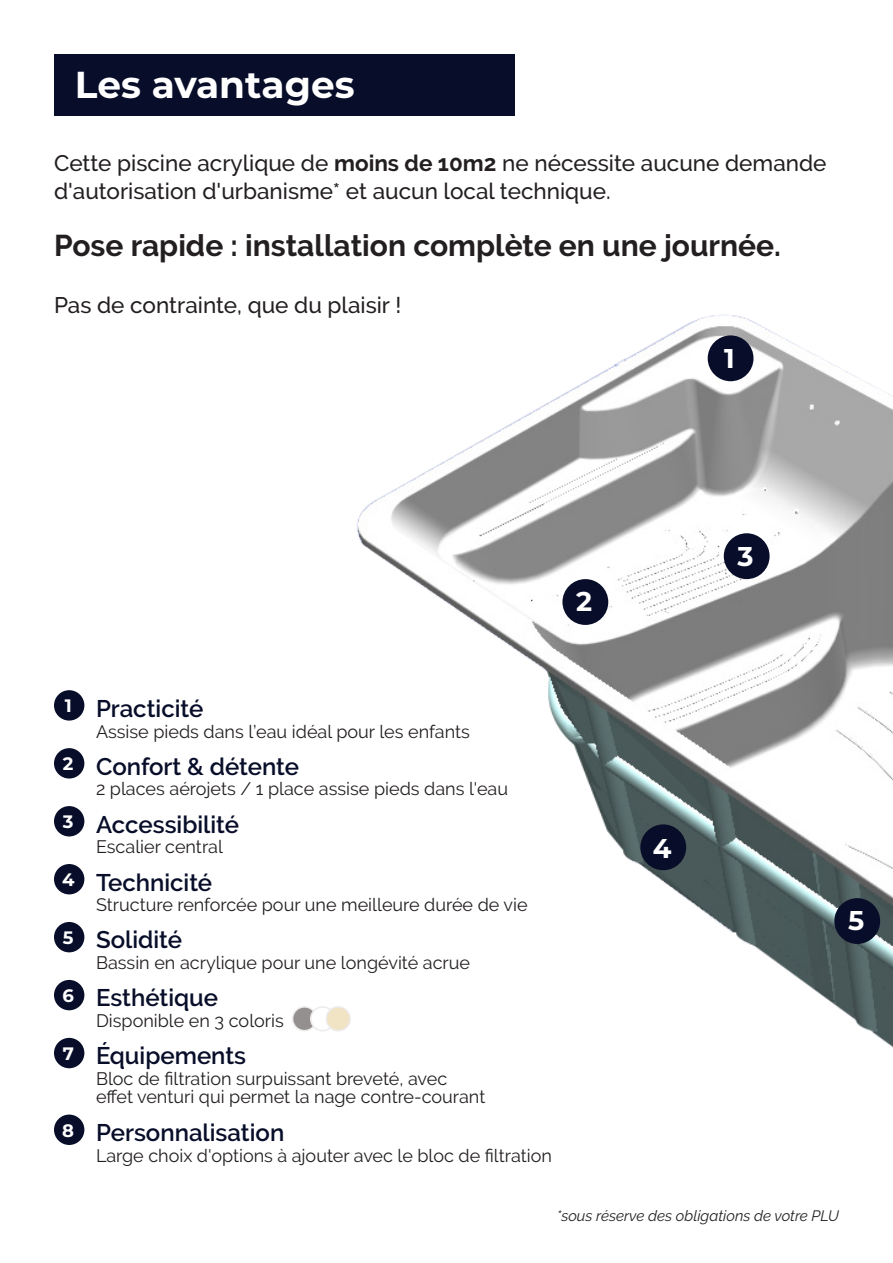
<style>
.page{position:relative;width:893px;height:1263px;background:#fff}
.page>*{position:absolute;margin:0;border:0;box-sizing:border-box;transform-origin:0 0}
.t1{font:700 37.5px "Montserrat";color:#fff}
.t2{font:700 30px "Raleway";color:#231f20}
.t3{font:700 27.15px "Montserrat";color:#fff}
.t4{font:600 24px "Raleway";color:#080e29}
.t5{font:500 22.5px/28.5px "Raleway";color:#231f20}
.t6{font:18px "Raleway";color:#231f20}
.t7{font:700 18px "Montserrat";color:#fff}
.t8{font:italic 15px "Raleway";color:#231f20}
.s1{font-weight:700}
</style>
<div class="page">
<div style="left:293px;top:1007px;width:23px;height:24px;background:#949090;border-radius:50%"></div>
<div style="left:292px;top:1006px;width:25px;height:25px;border:2px solid #edebeb;border-radius:50%"></div>
<div style="left:311px;top:1007px;width:23px;height:24px;background:#fff;border-radius:50%"></div>
<div style="left:310px;top:1006px;width:25px;height:25px;border:2px solid #edebeb;border-radius:50%"></div>
<div style="left:326px;top:1007px;width:24px;height:24px;background:#f0e4c5;border-radius:50%"></div>
<div style="left:326px;top:1006px;width:25px;height:25px;border:2px solid #edebeb;border-radius:50%"></div>
<div style="left:54px;top:690px;width:30px;height:30px;background:#080e29;border-radius:50%"></div>
<div style="left:54px;top:748px;width:30px;height:30px;background:#080e29;border-radius:50%"></div>
<div style="left:54px;top:806px;width:30px;height:30px;background:#080e29;border-radius:50%"></div>
<div style="left:54px;top:864px;width:30px;height:30px;background:#080e29;border-radius:50%"></div>
<div style="left:54px;top:922px;width:30px;height:30px;background:#080e29;border-radius:50%"></div>
<div style="left:54px;top:980px;width:30px;height:30px;background:#080e29;border-radius:50%"></div>
<div style="left:54px;top:1038px;width:30px;height:30px;background:#080e29;border-radius:50%"></div>
<img style="left:357px;top:314px;width:536px;height:734px">
<div style="left:708px;top:335px;width:45px;height:46px;background:#080e29;border-radius:50%"></div>
<div style="left:562px;top:579px;width:46px;height:46px;background:#080e29;border-radius:50%"></div>
<div style="left:724px;top:533px;width:46px;height:46px;background:#080e29;border-radius:50%"></div>
<div style="left:640px;top:824px;width:46px;height:46px;background:#080e29;border-radius:50%"></div>
<div style="left:834px;top:898px;width:46px;height:46px;background:#080e29;border-radius:50%"></div>
<div style="left:54px;top:1114px;width:30px;height:31px;background:#080e29;border-radius:50%"></div>
<div style="left:54px;top:54px;width:460px;height:61px;background:#080e29"></div>
<p class="t1" style="left:75px;top:58px;width:281px">Les avantages</p>
<p class="t5" style="left:54px;top:149px;width:774px">Cette piscine acrylique de <span class="s1">moins de 10m2</span> ne nécessite aucune demande d'autorisation d'urbanisme* et aucun local technique.</p>
<p class="t2" style="left:54px;top:229px;width:728px">Pose rapide : installation complète en une journée.</p>
<p class="t5" style="left:54px;top:291px;width:349px">Pas de contrainte, que du plaisir !</p>
<p class="t3" style="left:724px;top:338px;width:12px">1</p>
<p class="t3" style="left:576px;top:582px;width:18px">2</p>
<p class="t3" style="left:737px;top:536px;width:18px">3</p>
<p class="t7" style="left:65px;top:693px;width:9px">1</p>
<p class="t7" style="left:63px;top:751px;width:12px">2</p>
<p class="t4" style="left:96px;top:694px;width:109px">Practicité</p>
<p class="t4" style="left:96px;top:752px;width:205px">Confort &amp; détente</p>
<p class="t6" style="left:96px;top:721px;width:375px">Assise pieds dans l’eau idéal pour les enfants</p>
<p class="t6" style="left:96px;top:779px;width:414px">2 places aérojets / 1 place assise pieds dans l'eau</p>
<p class="t7" style="left:63px;top:809px;width:12px">3</p>
<p class="t4" style="left:96px;top:810px;width:145px">Accessibilité</p>
<p class="t6" style="left:96px;top:836px;width:128px">Escalier central</p>
<p class="t3" style="left:653px;top:829px;width:20px">4</p>
<p class="t7" style="left:62px;top:866px;width:14px">4</p>
<p class="t4" style="left:96px;top:868px;width:118px">Technicité</p>
<p class="t7" style="left:63px;top:924px;width:12px">5</p>
<p class="t6" style="left:96px;top:894px;width:433px">Structure renforcée pour une meilleure durée de vie</p>
<p class="t4" style="left:96px;top:926px;width:88px">Solidité</p>
<p class="t3" style="left:848px;top:901px;width:18px">5</p>
<p class="t6" style="left:96px;top:952px;width:376px">Bassin en acrylique pour une longévité acrue</p>
<p class="t7" style="left:63px;top:982px;width:13px">6</p>
<p class="t4" style="left:96px;top:984px;width:124px">Esthétique</p>
<p class="t6" style="left:96px;top:1010px;width:189px">Disponible en 3 coloris</p>
<p class="t7" style="left:63px;top:1040px;width:13px">7</p>
<p class="t4" style="left:96px;top:1042px;width:152px">Équipements</p>
<p class="t6" style="left:96px;top:1068px;width:353px">Bloc de filtration surpuissant breveté, avec</p>
<p class="t6" style="left:96px;top:1086px;width:391px">effet venturi qui permet la nage contre-courant</p>
<p class="t7" style="left:62px;top:1117px;width:13px">8</p>
<p class="t4" style="left:96px;top:1118px;width:190px">Personnalisation</p>
<p class="t6" style="left:96px;top:1145px;width:457px">Large choix d'options à ajouter avec le bloc de filtration</p>
<p class="t8" style="left:557px;top:1207px;width:284px">*sous réserve des obligations de votre PLU</p>
</div>
